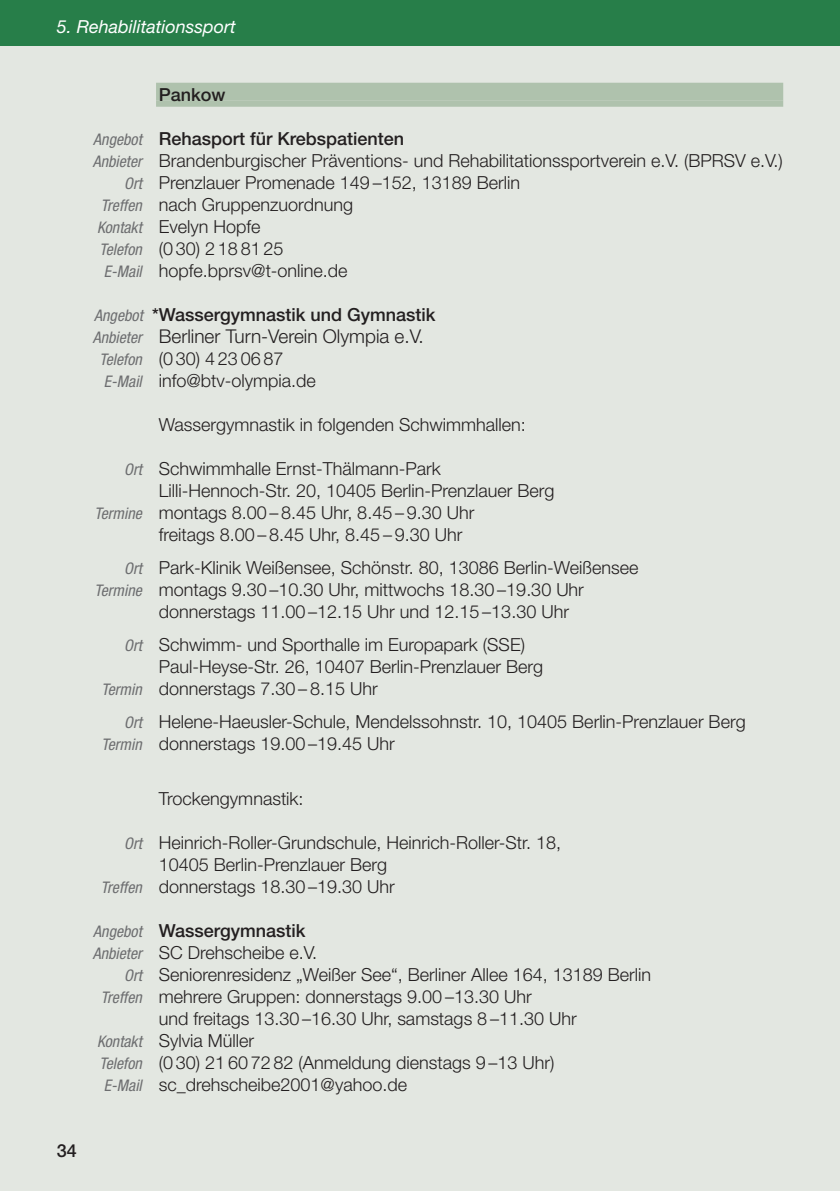
<style>
.page{position:relative;width:840px;height:1191px;background:#fff}
.page>*{position:absolute;margin:0;border:0;box-sizing:border-box;transform-origin:0 0}
.t1{font:300 19px "Helvetica Neue";color:#231f20}
.t2{font:300 18px/22px "Helvetica Neue";color:#231f20}
.t3{font:500 18px "Helvetica Neue";color:#231f20}
.t4{font:italic 18px "Helvetica Neue";color:#fff}
.s1{font-family:"Helvetica Neue LT";font-weight:400;font-style:italic;font-stretch:condensed;font-size:16px;color:#6d6e70}
</style>
<div class="page">
<div style="left:0;top:0;width:839px;height:1191px;background:#e3e7e1"></div>
<div style="left:0;top:0;width:839px;height:45px;background:#277e49"></div>
<div style="left:156px;top:83px;width:626px;height:18px;background:#afc2ad"></div>
<div style="left:156px;top:101px;width:626px;height:6px;background:#afc2ad"></div>
<p class="t4" style="left:57px;top:20px;width:180px">5. Rehabilitationssport</p>
<p class="t3" style="left:159px;top:88px;width:68px">Pankow</p>
<p class="t3" style="left:93px;top:132px;width:312px"><span class="s1">Angebot</span> Rehasport für Krebspatienten</p>
<p class="t2" style="left:93px;top:151px;width:691px"><span class="s1">Anbieter</span> Brandenburgischer Präventions- und Rehabilitationssportverein e.V. (BPRSV e.V.)</p>
<p class="t2" style="left:124px;top:173px;width:397px"><span class="s1">Ort</span> Prenzlauer Promenade 149 –152, 13189 Berlin</p>
<p class="t2" style="left:101px;top:195px;width:253px"><span class="s1">Treffen</span> nach Gruppenzuordnung</p>
<p class="t2" style="left:97px;top:217px;width:165px"><span class="s1">Kontakt</span> Evelyn Hopfe</p>
<p class="t2" style="left:99px;top:239px;width:185px"><span class="s1">Telefon</span> (0 30) 2 18 81 25</p>
<p class="t2" style="left:104px;top:261px;width:245px"><span class="s1">E-Mail</span> hopfe.bprsv@t-online.de</p>
<p class="t3" style="left:94px;top:308px;width:343px"><span class="s1">Angebot</span> *Wassergymnastik und Gymnastik</p>
<p class="t1" style="left:93px;top:329px;width:332px"><span class="s1">Anbieter</span> Berliner Turn-Verein Olympia e.V.</p>
<p class="t2" style="left:99px;top:349px;width:218px"><span class="s1">Telefon</span> (0 30) 4 23 06 87<br><span class="s1">E-Mail</span> info@btv-olympia.de</p>
<p class="t2" style="left:159px;top:415px;width:368px">Wassergymnastik in folgenden Schwimmhallen:</p>
<p class="t2" style="left:124px;top:459px;width:318px"><span class="s1">Ort</span> Schwimmhalle Ernst-Thälmann-Park</p>
<p class="t2" style="left:159px;top:481px;width:397px">Lilli-Hennoch-Str. 20, 10405 Berlin-Prenzlauer Berg</p>
<p class="t2" style="left:94px;top:503px;width:381px"><span class="s1">Termine</span> montags 8.00 – 8.45 Uhr, 8.45 – 9.30 Uhr</p>
<p class="t2" style="left:159px;top:525px;width:305px">freitags 8.00 – 8.45 Uhr, 8.45 – 9.30 Uhr</p>
<p class="t2" style="left:124px;top:558px;width:515px"><span class="s1">Ort</span> Park-Klinik Weißensee, Schönstr. 80, 13086 Berlin-Weißensee</p>
<p class="t2" style="left:94px;top:580px;width:491px"><span class="s1">Termine</span> montags 9.30 –10.30 Uhr, mittwochs 18.30 –19.30 Uhr</p>
<p class="t2" style="left:159px;top:602px;width:411px">donnerstags 11.00 –12.15 Uhr und 12.15 –13.30 Uhr</p>
<p class="t2" style="left:124px;top:635px;width:402px"><span class="s1">Ort</span> Schwimm- und Sporthalle im Europapark (SSE)</p>
<p class="t2" style="left:159px;top:657px;width:385px">Paul-Heyse-Str. 26, 10407 Berlin-Prenzlauer Berg</p>
<p class="t2" style="left:101px;top:679px;width:277px"><span class="s1">Termin</span> donnerstags 7.30 – 8.15 Uhr</p>
<p class="t2" style="left:101px;top:712px;width:645px;text-indent:23px"><span class="s1">Ort</span> Helene-Haeusler-Schule, Mendelssohnstr. 10, 10405 Berlin-Prenzlauer Berg<br><span class="s1">Termin</span> donnerstags 19.00 –19.45 Uhr</p>
<p class="t2" style="left:159px;top:789px;width:146px">Trockengymnastik:</p>
<p class="t2" style="left:124px;top:833px;width:438px"><span class="s1">Ort</span> Heinrich-Roller-Grundschule, Heinrich-Roller-Str. 18,</p>
<p class="t2" style="left:159px;top:855px;width:230px">10405 Berlin-Prenzlauer Berg</p>
<p class="t2" style="left:101px;top:877px;width:295px"><span class="s1">Treffen</span> donnerstags 18.30 –19.30 Uhr</p>
<p class="t3" style="left:93px;top:924px;width:214px"><span class="s1">Angebot</span> Wassergymnastik</p>
<p class="t2" style="left:93px;top:943px;width:226px"><span class="s1">Anbieter</span> SC Drehscheibe e.V.</p>
<p class="t2" style="left:124px;top:965px;width:528px"><span class="s1">Ort</span> Seniorenresidenz „Weißer See“, Berliner Allee 164, 13189 Berlin</p>
<p class="t2" style="left:101px;top:987px;width:432px"><span class="s1">Treffen</span> mehrere Gruppen: donnerstags 9.00 –13.30 Uhr</p>
<p class="t2" style="left:159px;top:1009px;width:419px">und freitags 13.30 –16.30 Uhr, samstags 8 –11.30 Uhr</p>
<p class="t2" style="left:97px;top:1031px;width:158px"><span class="s1">Kontakt</span> Sylvia Müller</p>
<p class="t2" style="left:99px;top:1053px;width:456px"><span class="s1">Telefon</span> (0 30) 21 60 72 82 (Anmeldung dienstags 9 –13 Uhr)</p>
<p class="t2" style="left:104px;top:1075px;width:304px"><span class="s1">E-Mail</span> sc_drehscheibe2001@yahoo.de</p>
<p class="t3" style="left:57px;top:1144px;width:21px">34</p>
</div>
